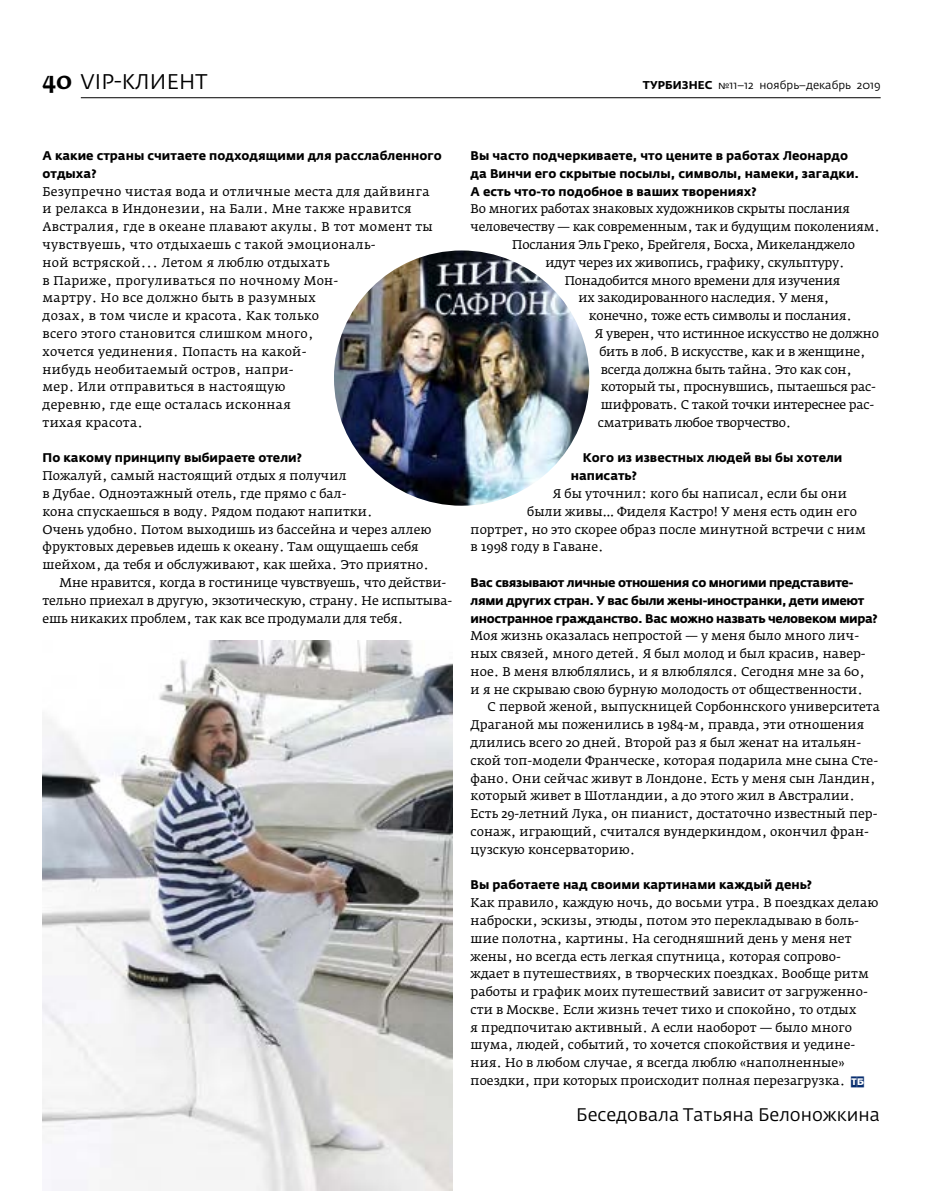
<style>
.page{position:relative;width:936px;height:1191px;background:#fff}
.page>*{position:absolute;margin:0;border:0;box-sizing:border-box;transform-origin:0 0}
.t1{font:21px "Fedra Sans Pro";letter-spacing:.01em;color:#000}
.t2{font:18px "Fedra Sans Pro";color:#000}
.t3{font:12.45px/17.9px "Fedra Serif A Pro";color:#000}
.t4{font:12.45px "Fedra Serif A Pro";letter-spacing:-.02em;color:#000}
.t5{font:12.45px/17.9px "Fedra Serif A Pro";letter-spacing:.02em;color:#000}
.t6{font:700 12.45px/17.9px "Fedra Sans Pro";color:#000}
.t7{font:700 12.45px/17.9px "Fedra Sans Pro";letter-spacing:-.025em;color:#000}
.t8{font:11.25px "Fedra Sans Pro";color:#000}
.s1{font-family:"Fedra Serif A Pro";font-weight:500;font-size:24px}
.s2{font-weight:700}
.s3{font-family:"Adver Gothic Cameo";font-size:9px;color:#072d6e}
</style>
<div class="page">
<img style="left:43px;top:640px;width:409px;height:551px">
<img style="left:334px;top:250px;width:255px;height:256px;border-radius:128px">
<hr style="left:81px;top:97px;width:799px;height:1px;background:#000">
<h1 class="t1" style="left:43px;top:68px;width:166px"><span class="s1">40</span> VIP-КЛИЕНТ</h1>
<p class="t8" style="left:643px;top:78px;width:239px"><span class="s2">ТУРБИЗНЕС</span> №11–12 ноябрь–декабрь 2019</p>
<p class="t6" style="left:43px;top:147px;width:400px">А какие страны считаете подходящими для расслабленного отдыха?</p>
<p class="t5" style="left:43px;top:182px;width:392px">Безупречно чистая вода и отличные места для дайвинга и релакса в Индонезии, на Бали. Мне также нравится Австралия, где в океане плавают акулы. В тот момент ты чувствуешь, что отдыхаешь с такой эмоциональ-<br>ной встряской... Летом я люблю отдыхать<br>в Париже, прогуливаться по ночному Мон-<br>мартру. Но все должно быть в разумных<br>дозах, в том числе и красота. Как только<br>всего этого становится слишком много,<br>хочется уединения. Попасть на какой-<br>нибудь необитаемый остров, напри-<br>мер. Или отправиться в настоящую<br>деревню, где еще осталась исконная<br>тихая красота.</p>
<p class="t6" style="left:43px;top:449px;width:261px">По какому принципу выбираете отели?</p>
<p class="t3" style="left:43px;top:467px;width:305px">Пожалуй, самый настоящий отдых я получил</p>
<p class="t3" style="left:43px;top:485px;width:305px">в Дубае. Одноэтажный отель, где прямо с бал-</p>
<p class="t3" style="left:43px;top:502px;width:331px">кона спускаешься в воду. Рядом подают напитки.</p>
<p class="t3" style="left:43px;top:520px;width:390px">Очень удобно. Потом выходишь из бассейна и через аллею</p>
<p class="t3" style="left:43px;top:538px;width:377px">фруктовых деревьев идешь к океану. Там ощущаешь себя</p>
<p class="t3" style="left:43px;top:556px;width:388px">шейхом, да тебя и обслуживают, как шейха. Это приятно.</p>
<p class="t3" style="left:60px;top:573px;width:388px">Мне нравится, когда в гостинице чувствуешь, что действи-</p>
<p class="t3" style="left:43px;top:591px;width:411px">тельно приехал в другую, экзотическую, страну. Не испытыва-</p>
<p class="t3" style="left:43px;top:609px;width:362px">ешь никаких проблем, так как все продумали для тебя.</p>
<p class="t6" style="left:470px;top:147px;width:390px">Вы часто подчеркиваете, что цените в работах Леонардо да Винчи его скрытые посылы, символы, намеки, загадки.<br>А есть что-то подобное в ваших творениях?</p>
<p class="t4" style="left:470px;top:201px;width:381px">Во многих работах знаковых художников скрыты послания</p>
<p class="t4" style="left:470px;top:219px;width:411px">человечеству — как современным, так и будущим поколениям.</p>
<p class="t4" style="left:512px;top:237px;width:344px">Послания Эль Греко, Брейгеля, Босха, Микеланджело</p>
<p class="t4" style="left:545px;top:255px;width:301px">идут через их живопись, графику, скульптуру.</p>
<p class="t4" style="left:565px;top:272px;width:277px">Понадобится много времени для изучения</p>
<p class="t4" style="left:578px;top:290px;width:252px">их закодированного наследия. У меня,</p>
<p class="t4" style="left:589px;top:308px;width:264px">конечно, тоже есть символы и послания.</p>
<p class="t4" style="left:595px;top:326px;width:285px">Я уверен, что истинное искусство не должно</p>
<p class="t4" style="left:599px;top:343px;width:268px">бить в лоб. В искусстве, как и в женщине,</p>
<p class="t4" style="left:601px;top:361px;width:252px">всегда должна быть тайна. Это как сон,</p>
<p class="t4" style="left:601px;top:379px;width:276px">который ты, проснувшись, пытаешься рас-</p>
<p class="t4" style="left:601px;top:397px;width:275px">шифровать. С такой точки интереснее рас-</p>
<p class="t4" style="left:598px;top:415px;width:195px">сматривать любое творчество.</p>
<p class="t6" style="left:571px;top:449px;width:273px;text-indent:12px">Кого из известных людей вы бы хотели написать?</p>
<p class="t3" style="left:553px;top:485px;width:295px">Я бы уточнил: кого бы написал, если бы они</p>
<p class="t3" style="left:527px;top:502px;width:331px">были живы… Фиделя Кастро! У меня есть один его</p>
<p class="t3" style="left:470px;top:520px;width:397px">портрет, но это скорее образ после минутной встречи с ним</p>
<p class="t3" style="left:470px;top:538px;width:135px">в 1998 году в Гаване.</p>
<p class="t7" style="left:470px;top:573px;width:408px">Вас связывают личные отношения со многими представите&shy;лями других стран. У вас были жены-иностранки, дети имеют иностранное гражданство. Вас можно назвать человеком мира?</p>
<p class="t3" style="left:470px;top:627px;width:390px">Моя жизнь оказалась непростой — у меня было много лич-</p>
<p class="t3" style="left:470px;top:645px;width:396px">ных связей, много детей. Я был молод и был красив, навер-</p>
<p class="t3" style="left:470px;top:662px;width:396px">ное. В меня влюблялись, и я влюблялся. Сегодня мне за 60,</p>
<p class="t3" style="left:470px;top:680px;width:394px">и я не скрываю свою бурную молодость от общественности.</p>
<p class="t3" style="left:487px;top:698px;width:394px">С первой женой, выпускницей Сорбоннского университета</p>
<p class="t3" style="left:470px;top:716px;width:395px">Драганой мы поженились в 1984-м, правда, эти отношения</p>
<p class="t3" style="left:470px;top:734px;width:392px">длились всего 20 дней. Второй раз я был женат на итальян-</p>
<p class="t3" style="left:470px;top:751px;width:409px">ской топ-модели Франческе, которая подарила мне сына Сте-</p>
<p class="t3" style="left:470px;top:769px;width:406px">фано. Они сейчас живут в Лондоне. Есть у меня сын Ландин,</p>
<p class="t3" style="left:470px;top:787px;width:386px">который живет в Шотландии, а до этого жил в Австралии.</p>
<p class="t3" style="left:470px;top:805px;width:408px">Есть 29-летний Лука, он пианист, достаточно известный пер-</p>
<p class="t3" style="left:470px;top:822px;width:400px">сонаж, играющий, считался вундеркиндом, окончил фран-</p>
<p class="t3" style="left:470px;top:840px;width:166px">цузскую консерваторию.</p>
<p class="t6" style="left:470px;top:876px;width:343px">Вы работаете над своими картинами каждый день?</p>
<p class="t3" style="left:470px;top:894px;width:409px">Как правило, каждую ночь, до восьми утра. В поездках делаю наброски, эскизы, этюды, потом это перекладываю в боль&shy;шие полотна, картины. На сегодняшний день у меня нет жены, но всегда есть легкая спутница, которая сопрово&shy;ждает в путешествиях, в творческих поездках. Вообще ритм работы и график моих путешествий зависит от загруженно&shy;сти в Москве. Если жизнь течет тихо и спокойно, то отдых<br>я предпочитаю активный. А если наоборот — было много шума, людей, событий, то хочется спокойствия и уедине&shy;ния. Но в любом случае, я всегда люблю «наполненные» поездки, при которых происходит полная перезагрузка. <span class="s3">TБ</span></p>
<h2 class="t2" style="left:576px;top:1103px;width:305px">Беседовала Татьяна Белоножкина</h2>
</div>
